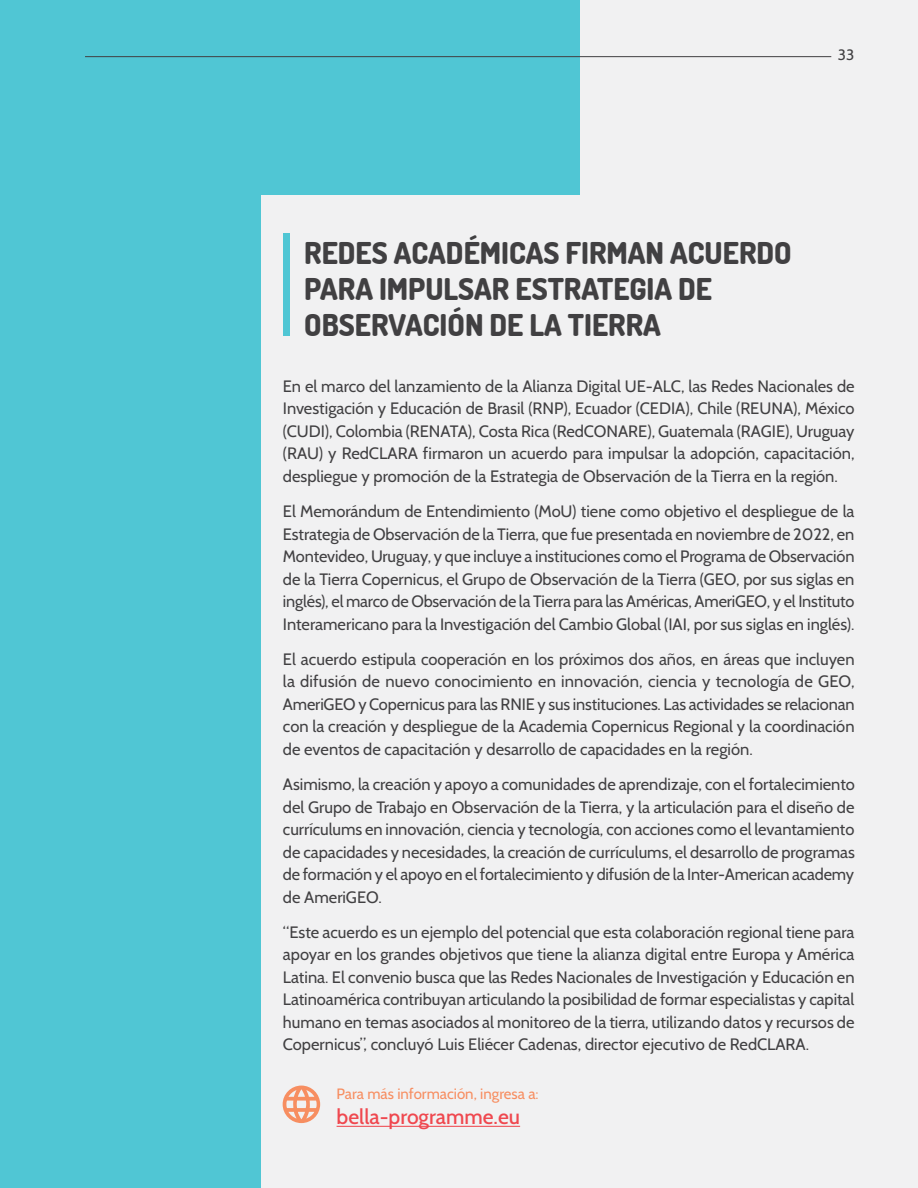
<style>
.page{position:relative;width:918px;height:1188px;background:#f1f1f2}
.page>*{position:absolute;margin:0;border:0;box-sizing:border-box;transform-origin:0 0}
.t1{font:800 30px/36px "Dosis";color:#414042}
.t2{font:500 21px "Cabin";color:#ef484f}
.t3{font:16.5px/22.5px "Cabin";color:#414042;text-align:justify}
.t4{font:15px "Cabin";color:#f78e61}
.t5{font:15px "Cabin";color:#414042}
</style>
<div class="page">
<div style="left:0;top:0;width:579px;height:1188px;background:#50c6d4"></div>
<div style="left:261px;top:196px;width:336px;height:992px;background:#f1f1f2"></div>
<div style="left:283px;top:234px;width:6px;height:102px;background:#50c6d4"></div>
<svg style="left:283px;top:1086px;width:37px;height:37px"></svg>
<hr style="left:337px;top:1126px;width:183px;height:1px;background:#ef484f">
<hr style="left:85px;top:56px;width:746px;height:1px;background:#414042">
<p class="t5" style="left:838px;top:45px;width:18px">33</p>
<h1 class="t1" style="left:304px;top:234px;width:489px">REDES ACADÉMICAS FIRMAN ACUERDO<br>PARA IMPULSAR ESTRATEGIA DE<br>OBSERVACIÓN DE LA TIERRA</h1>
<p class="t3" style="left:283px;top:375px;width:573px">En el marco del lanzamiento de la Alianza Digital UE-ALC, las Redes Nacionales de Investigación y Educación de Brasil (RNP), Ecuador (CEDIA), Chile (REUNA), México (CUDI), Colombia (RENATA), Costa Rica (RedCONARE), Guatemala (RAGIE), Uruguay (RAU) y RedCLARA firmaron un acuerdo para impulsar la adopción, capacitación, despliegue y promoción de la Estrategia de Observación de la Tierra en la región.</p>
<p class="t3" style="left:283px;top:500px;width:573px">El Memorándum de Entendimiento (MoU) tiene como objetivo el despliegue de la Estrategia de Observación de la Tierra, que fue presentada en noviembre de 2022, en Montevideo, Uruguay, y que incluye a instituciones como el Programa de Observación de la Tierra Copernicus, el Grupo de Observación de la Tierra (GEO, por sus siglas en inglés), el marco de Observación de la Tierra para las Américas, AmeriGEO, y el Instituto Interamericano para la Investigación del Cambio Global (IAI, por sus siglas en inglés).</p>
<p class="t3" style="left:283px;top:648px;width:573px">El acuerdo estipula cooperación en los próximos dos años, en áreas que incluyen la difusión de nuevo conocimiento en innovación, ciencia y tecnología de GEO, AmeriGEO y Copernicus para las RNIE y sus instituciones. Las actividades se relacionan con la creación y despliegue de la Academia Copernicus Regional y la coordinación de eventos de capacitación y desarrollo de capacidades en la región.</p>
<p class="t3" style="left:283px;top:773px;width:573px">Asimismo, la creación y apoyo a comunidades de aprendizaje, con el fortalecimiento del Grupo de Trabajo en Observación de la Tierra, y la articulación para el diseño de currículums en innovación, ciencia y tecnología, con acciones como el levantamiento de capacidades y necesidades, la creación de currículums, el desarrollo de programas de formación y el apoyo en el fortalecimiento y difusión de la Inter-American academy de AmeriGEO.</p>
<p class="t3" style="left:283px;top:921px;width:573px">“Este acuerdo es un ejemplo del potencial que esta colaboración regional tiene para apoyar en los grandes objetivos que tiene la alianza digital entre Europa y América Latina. El convenio busca que las Redes Nacionales de Investigación y Educación en Latinoamérica contribuyan articulando la posibilidad de formar especialistas y capital humano en temas asociados al monitoreo de la tierra, utilizando datos y recursos de Copernicus”, concluyó Luis Eliécer Cadenas, director ejecutivo de RedCLARA.</p>
<p class="t4" style="left:337px;top:1084px;width:204px">Para más información, ingresa a:</p>
<p class="t2" style="left:337px;top:1104px;width:185px">bella-programme.eu</p>
</div>
